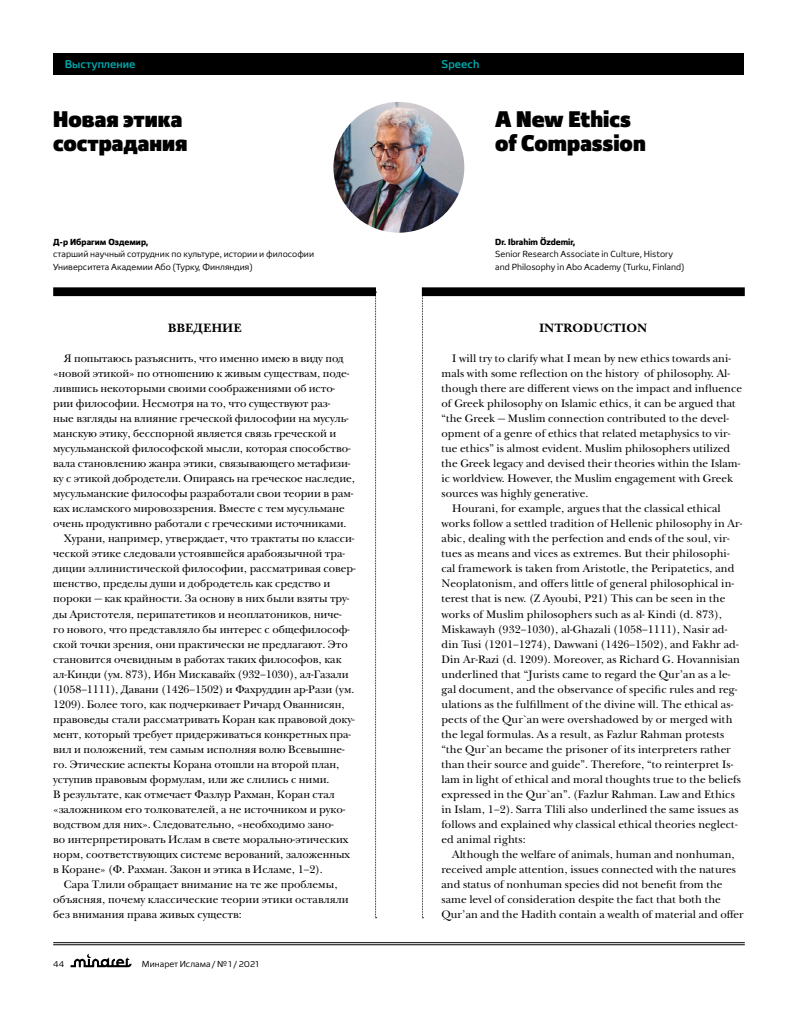
<style>
.page{position:relative;width:798px;height:1028px;background:#fff}
.page>*{position:absolute;margin:0;border:0;box-sizing:border-box;transform-origin:0 0}
.t1{font:800 22.5px/23.8px "Foros";color:#000}
.t2{font:700 12.5px "New Baskerville ITC";color:#000}
.t3{font:11.25px "New Baskerville ITC";letter-spacing:-.005em;color:#000}
.t4{font:500 11.25px "Foros";color:#00aaac}
.t5{font:8.75px/12.5px "Foros";color:#000}
.t6{font:700 8.75px "Foros";color:#000}
</style>
<div class="page">
<img style="left:333px;top:102px;width:131px;height:131px;border-radius:50%">
<svg style="left:422px;top:296px;width:1px;height:622px"></svg>
<svg style="left:375px;top:296px;width:1px;height:622px"></svg>
<div style="left:53px;top:287px;width:323px;height:9px;background:#000001"></div>
<div style="left:421px;top:287px;width:323px;height:9px;background:#000001"></div>
<div style="left:53px;top:53px;width:690px;height:22px;background:#000001"></div>
<svg style="left:71px;top:953px;width:60px;height:14px"></svg>
<hr style="left:53px;top:942px;width:691px;height:1px;background:#000">
<hr style="left:53px;top:944px;width:691px;height:1px;background:#000">
<p class="t4" style="left:65px;top:58px;width:72px">Выступление</p>
<p class="t4" style="left:441px;top:58px;width:39px">Speech</p>
<h1 class="t1" style="left:53px;top:109px;width:136px">Новая этика сострадания</h1>
<h1 class="t1" style="left:495px;top:109px;width:152px">A New Ethics of Compassion</h1>
<p class="t6" style="left:53px;top:238px;width:97px">Д-р Ибрагим Оздемир,</p>
<p class="t5" style="left:53px;top:248px;width:262px">старший научный сотрудник по культуре, истории и философии<br>Университета Академии Або (Турку, Финляндия)</p>
<p class="t6" style="left:495px;top:238px;width:82px">Dr. Ibrahim Özdemir,</p>
<p class="t5" style="left:495px;top:248px;width:190px">Senior Research Associate in Culture, History and Philosophy in Abo Academy (Turku, Finland)</p>
<p class="t2" style="left:168px;top:323px;width:75px">ВВЕДЕНИЕ</p>
<p class="t3" style="left:64px;top:354px;width:281px">Я попытаюсь разъяснить, что именно имею в виду под</p>
<p class="t3" style="left:53px;top:369px;width:297px">«новой этикой» по отношению к живым существам, поде-</p>
<p class="t3" style="left:53px;top:384px;width:283px">лившись некоторыми своими соображениями об исто-</p>
<p class="t3" style="left:53px;top:399px;width:278px">рии философии. Несмотря на то, что существуют раз-</p>
<p class="t3" style="left:53px;top:414px;width:297px">ные взгляды на влияние греческой философии на мусуль-</p>
<p class="t3" style="left:53px;top:429px;width:284px">манскую этику, бесспорной является связь греческой и</p>
<p class="t3" style="left:53px;top:444px;width:299px">мусульманской философской мысли, которая способство-</p>
<p class="t3" style="left:53px;top:459px;width:298px">вала становлению жанра этики, связывающего метафизи-</p>
<p class="t3" style="left:53px;top:474px;width:303px">ку с этикой добродетели. Опираясь на греческое наследие,</p>
<p class="t3" style="left:53px;top:489px;width:301px">мусульманские философы разработали свои теории в рам-</p>
<p class="t3" style="left:53px;top:504px;width:293px">ках исламского мировоззрения. Вместе с тем мусульмане</p>
<p class="t3" style="left:53px;top:519px;width:295px">очень продуктивно работали с греческими источниками.</p>
<p class="t3" style="left:64px;top:534px;width:292px">Хурани, например, утверждает, что трактаты по класси-</p>
<p class="t3" style="left:53px;top:549px;width:293px">ческой этике следовали устоявшейся арабоязычной тра-</p>
<p class="t3" style="left:53px;top:564px;width:304px">диции эллинистической философии, рассматривая совер-</p>
<p class="t3" style="left:53px;top:579px;width:278px">шенство, пределы души и добродетель как средство и</p>
<p class="t3" style="left:53px;top:594px;width:298px">пороки — как крайности. За основу в них были взяты тру-</p>
<p class="t3" style="left:53px;top:609px;width:290px">ды Аристотеля, перипатетиков и неоплатоников, ниче-</p>
<p class="t3" style="left:53px;top:624px;width:298px">го нового, что представляло бы интерес с общефилософ-</p>
<p class="t3" style="left:53px;top:639px;width:296px">ской точки зрения, они практически не предлагают. Это</p>
<p class="t3" style="left:53px;top:654px;width:290px">становится очевидным в работах таких философов, как</p>
<p class="t3" style="left:53px;top:669px;width:297px">ал-Кинди (ум. 873), Ибн Мискавайх (932–1030), ал-Газали</p>
<p class="t3" style="left:53px;top:684px;width:302px">(1058–1111), Давани (1426–1502) и Фахруддин ар-Рази (ум.</p>
<p class="t3" style="left:53px;top:699px;width:293px">1209). Более того, как подчеркивает Ричард Ованнисян,</p>
<p class="t3" style="left:53px;top:714px;width:303px">правоведы стали рассматривать Коран как правовой доку-</p>
<p class="t3" style="left:53px;top:729px;width:299px">мент, который требует придерживаться конкретных пра-</p>
<p class="t3" style="left:53px;top:744px;width:293px">вил и положений, тем самым исполняя волю Всевышне-</p>
<p class="t3" style="left:53px;top:759px;width:288px">го. Этические аспекты Корана отошли на второй план,</p>
<p class="t3" style="left:53px;top:774px;width:278px">уступив правовым формулам, или же слились с ними.</p>
<p class="t3" style="left:53px;top:789px;width:283px">В результате, как отмечает Фазлур Рахман, Коран стал</p>
<p class="t3" style="left:53px;top:804px;width:293px">«заложником его толкователей, а не источником и руко-</p>
<p class="t3" style="left:53px;top:819px;width:282px">водством для них». Следовательно, «необходимо зано-</p>
<p class="t3" style="left:53px;top:834px;width:296px">во интерпретировать Ислам в свете морально-этических</p>
<p class="t3" style="left:53px;top:849px;width:298px">норм, соответствующих системе верований, заложенных</p>
<p class="t3" style="left:53px;top:864px;width:271px">в Коране» (Ф. Рахман. Закон и этика в Исламе, 1–2).</p>
<p class="t3" style="left:64px;top:879px;width:275px">Сара Тлили обращает внимание на те же проблемы,</p>
<p class="t3" style="left:53px;top:894px;width:297px">объясняя, почему классические теории этики оставляли</p>
<p class="t3" style="left:53px;top:909px;width:190px">без внимания права живых существ:</p>
<p class="t5" style="left:53px;top:958px;width:13px">44</p>
<p class="t5" style="left:142px;top:958px;width:118px">Минарет Ислама / № 1 / 2021</p>
<p class="t2" style="left:539px;top:323px;width:110px">INTRODUCTION</p>
<p class="t3" style="left:452px;top:354px;width:280px">I will try to clarify what I mean by new ethics towards ani-</p>
<p class="t3" style="left:441px;top:369px;width:290px">mals with some reflection on the history of philosophy. Al-</p>
<p class="t3" style="left:441px;top:384px;width:302px">though there are different views on the impact and influence</p>
<p class="t3" style="left:441px;top:399px;width:296px">of Greek philosophy on Islamic ethics, it can be argued that</p>
<p class="t3" style="left:441px;top:414px;width:289px">“the Greek — Muslim connection contributed to the devel-</p>
<p class="t3" style="left:441px;top:429px;width:290px">opment of a genre of ethics that related metaphysics to vir-</p>
<p class="t3" style="left:441px;top:444px;width:290px">tue ethics” is almost evident. Muslim philosophers utilized</p>
<p class="t3" style="left:441px;top:459px;width:300px">the Greek legacy and devised their theories within the Islam-</p>
<p class="t3" style="left:441px;top:474px;width:293px">ic worldview. However, the Muslim engagement with Greek</p>
<p class="t3" style="left:441px;top:489px;width:148px">sources was highly generative.</p>
<p class="t3" style="left:452px;top:504px;width:270px">Hourani, for example, argues that the classical ethical</p>
<p class="t3" style="left:441px;top:519px;width:302px">works follow a settled tradition of Hellenic philosophy in Ar-</p>
<p class="t3" style="left:441px;top:534px;width:289px">abic, dealing with the perfection and ends of the soul, vir-</p>
<p class="t3" style="left:441px;top:549px;width:289px">tues as means and vices as extremes. But their philosophi-</p>
<p class="t3" style="left:441px;top:564px;width:294px">cal framework is taken from Aristotle, the Peripatetics, and</p>
<p class="t3" style="left:441px;top:579px;width:294px">Neoplatonism, and offers little of general philosophical in-</p>
<p class="t3" style="left:441px;top:594px;width:285px">terest that is new. (Z Ayoubi, P21) This can be seen in the</p>
<p class="t3" style="left:441px;top:609px;width:282px">works of Muslim philosophers such as al- Kindi (d. 873),</p>
<p class="t3" style="left:441px;top:624px;width:287px">Miskawayh (932–1030), al-Ghazali (1058–1111), Nasir ad-</p>
<p class="t3" style="left:441px;top:639px;width:298px">din Tusi (1201–1274), Dawwani (1426–1502), and Fakhr ad-</p>
<p class="t3" style="left:441px;top:654px;width:300px">Din Ar-Razi (d. 1209). Moreover, as Richard G. Hovannisian</p>
<p class="t3" style="left:441px;top:669px;width:290px">underlined that “Jurists came to regard the Qur’an as a le-</p>
<p class="t3" style="left:441px;top:684px;width:297px">gal document, and the observance of specific rules and reg-</p>
<p class="t3" style="left:441px;top:699px;width:293px">ulations as the fulfillment of the divine will. The ethical as-</p>
<p class="t3" style="left:441px;top:714px;width:292px">pects of the Qur`an were overshadowed by or merged with</p>
<p class="t3" style="left:441px;top:729px;width:284px">the legal formulas. As a result, as Fazlur Rahman protests</p>
<p class="t3" style="left:441px;top:744px;width:291px">“the Qur`an became the prisoner of its interpreters rather</p>
<p class="t3" style="left:441px;top:759px;width:293px">than their source and guide”. Therefore, “to reinterpret Is-</p>
<p class="t3" style="left:441px;top:774px;width:301px">lam in light of ethical and moral thoughts true to the beliefs</p>
<p class="t3" style="left:441px;top:789px;width:295px">expressed in the Qur`an”. (Fazlur Rahman. Law and Ethics</p>
<p class="t3" style="left:441px;top:804px;width:298px">in Islam, 1–2). Sarra Tlili also underlined the same issues as</p>
<p class="t3" style="left:441px;top:819px;width:297px">follows and explained why classical ethical theories neglect-</p>
<p class="t3" style="left:441px;top:834px;width:86px">ed animal rights:</p>
<p class="t3" style="left:452px;top:849px;width:284px">Although the welfare of animals, human and nonhuman,</p>
<p class="t3" style="left:441px;top:864px;width:296px">received ample attention, issues connected with the natures</p>
<p class="t3" style="left:441px;top:879px;width:282px">and status of nonhuman species did not benefit from the</p>
<p class="t3" style="left:441px;top:894px;width:281px">same level of consideration despite the fact that both the</p>
<p class="t3" style="left:441px;top:909px;width:303px">Qur’an and the Hadith contain a wealth of material and offer</p>
</div>
